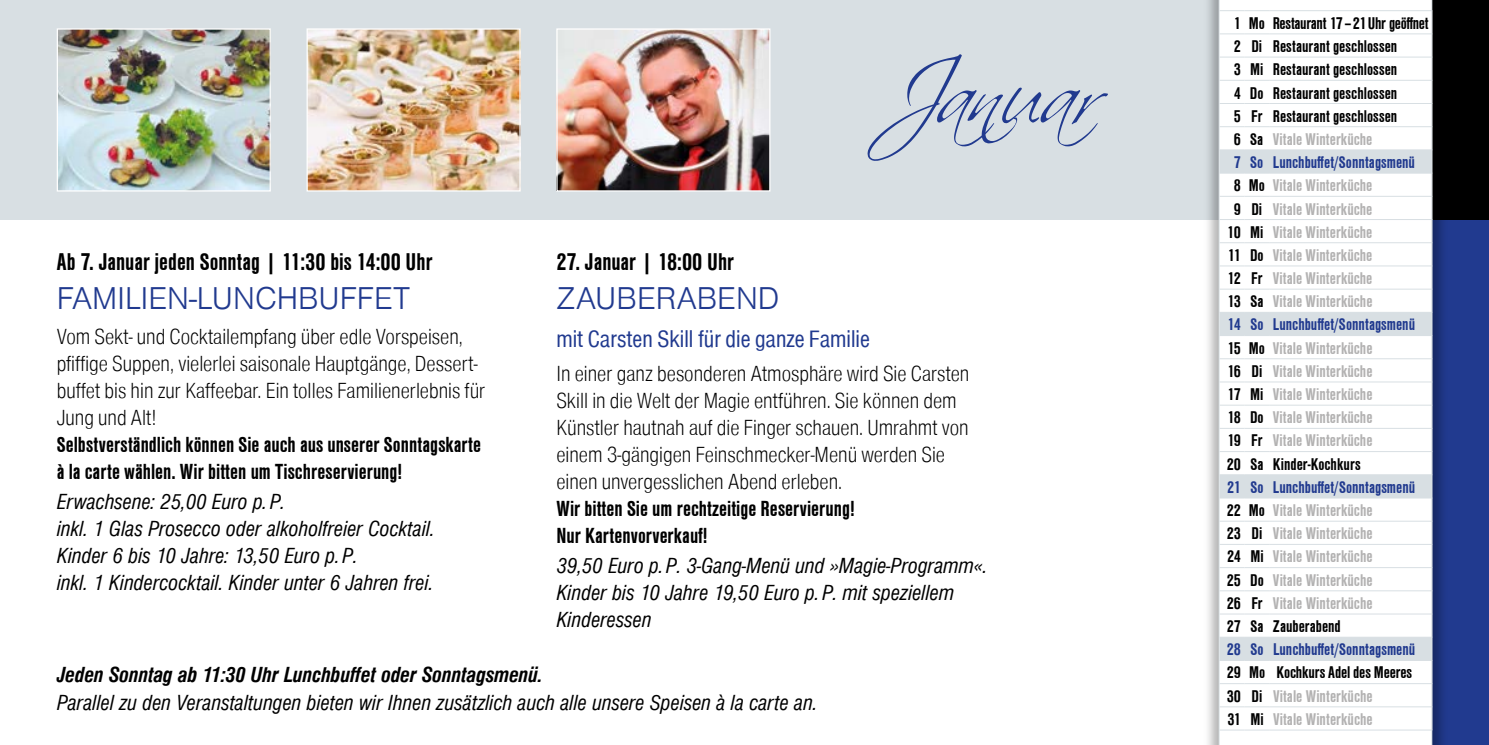
<style>
.page{position:relative;width:1489px;height:745px;background:#fff}
.page>*{position:absolute;margin:0;border:0;box-sizing:border-box;transform-origin:0 0}
.t1{font:90px "Scriptina";letter-spacing:-.04em;color:#213a8f}
.t2{font:32.5px "Sans CE Light";color:#213a8f}
.t3{font:25px "Sans Cd CE Bold";color:#000}
.t4{font:25px "Sans Cd CE";color:#213a8f}
.t5{font:22.5px/27px "Sans Cd CE Light";color:#000}
.t6{font:22.5px/27px "Sans Cd CE Italic";color:#000}
.t7{font:22.5px/27px "Sans Cd CE Bold";color:#000}
.t8{font:italic 22.5px "Sans Cd CE Bold";color:#000}
.t9{font:17.5px/23.2px "Sans Cd CE Bold";color:#b3b2b2}
.t10{font:17.5px "Sans Cd CE Bold";color:#000}
.t11{font:17.5px "Sans Cd CE Bold";color:#213a8f}
.t12{font:17.5px "Sans Cd CE Bold";letter-spacing:-.02em;color:#000}
.s1{color:#000}
.s2{color:#213a8f}
</style>
<div class="page">
<div style="left:0;top:0;width:1488px;height:220px;background:#d8dfe3"></div>
<div style="left:1431px;top:220px;width:57px;height:524px;background:#213a8f"></div>
<div style="left:1431px;top:0;width:57px;height:220px;background:#000"></div>
<div style="left:1217px;top:0;width:231px;height:744px;background:#000;opacity:.3"></div>
<div style="left:1202px;top:0;width:232px;height:744px;background:#000;opacity:.3"></div>
<img style="left:59px;top:30px;width:210px;height:159px">
<div style="left:57px;top:28px;width:214px;height:163px;border:1px solid #fff"></div>
<img style="left:308px;top:30px;width:210px;height:159px">
<div style="left:306px;top:28px;width:214px;height:163px;border:1px solid #fff"></div>
<svg style="left:1218px;top:0;width:213px;height:744px"></svg>
<img style="left:558px;top:30px;width:210px;height:159px">
<div style="left:556px;top:28px;width:214px;height:163px;border:1px solid #fff"></div>
<h3 class="t3" style="left:57px;top:248px;width:377px">Ab 7. Januar jeden Sonntag | 11:30 bis 14:00 Uhr</h3>
<h2 class="t2" style="left:57px;top:281px;width:355px">FAMILIEN-LUNCHBUFFET</h2>
<p class="t5" style="left:57px;top:322px;width:430px">Vom Sekt- und Cocktailempfang über edle Vorspeisen, pfiffige Suppen, vielerlei saisonale Hauptgänge, Dessert&shy;buffet bis hin zur Kaffeebar. Ein tolles Familienerlebnis für Jung und Alt!</p>
<p class="t7" style="left:57px;top:431px;width:426px">Selbstverständlich können Sie auch aus unserer Sonntagskarte à la carte wählen. Wir bitten um Tischreservierung!</p>
<p class="t6" style="left:57px;top:488px;width:379px">Erwachsene: 25,00 Euro p. P.<br>inkl. 1 Glas Prosecco oder alkoholfreier Cocktail.<br>Kinder 6 bis 10 Jahre: 13,50 Euro p. P.<br>inkl. 1 Kindercocktail. Kinder unter 6 Jahren frei.</p>
<h1 class="t1" style="left:881px;top:39px;width:218px">Januar</h1>
<h3 class="t3" style="left:556px;top:248px;width:179px">27. Januar | 18:00 Uhr</h3>
<h2 class="t2" style="left:556px;top:281px;width:224px">ZAUBERABEND</h2>
<h3 class="t4" style="left:556px;top:324px;width:315px">mit Carsten Skill für die ganze Familie</h3>
<p class="t5" style="left:556px;top:360px;width:414px">In einer ganz besonderen Atmosphäre wird Sie Carsten Skill in die Welt der Magie entführen. Sie können dem Künstler hautnah auf die Finger schauen. Umrahmt von einem 3-gängigen Feinschmecker-Menü werden Sie einen unvergesslichen Abend erleben.</p>
<p class="t7" style="left:556px;top:495px;width:300px">Wir bitten Sie um rechtzeitige Reservierung!<br>Nur Kartenvorverkauf!</p>
<p class="t6" style="left:556px;top:552px;width:432px">39,50 Euro p. P. 3-Gang-Menü und »Magie-Programm«.<br>Kinder bis 10 Jahre 19,50 Euro p. P. mit speziellem<br>Kinderessen</p>
<p class="t8" style="left:57px;top:662px;width:487px">Jeden Sonntag ab 11:30 Uhr Lunchbuffet oder Sonntagsmenü.</p>
<p class="t6" style="left:57px;top:688px;width:762px">Parallel zu den Veranstaltungen bieten wir Ihnen zusätzlich auch alle unsere Speisen à la carte an.</p>
<p class="t12" style="left:1233px;top:14px;width:196px">1 Mo Restaurant 17–21Uhr geöffnet</p>
<p class="t10" style="left:1233px;top:37px;width:165px">2 Di Restaurant geschlossen</p>
<p class="t10" style="left:1233px;top:60px;width:165px">3 Mi Restaurant geschlossen</p>
<p class="t10" style="left:1233px;top:83px;width:165px">4 Do Restaurant geschlossen</p>
<p class="t10" style="left:1233px;top:106px;width:165px">5 Fr Restaurant geschlossen</p>
<p class="t9" style="left:1233px;top:128px;width:140px"><span class="s1">6 Sa</span> Vitale Winterküche</p>
<p class="t11" style="left:1233px;top:153px;width:183px">7 So Lunchbuffet/Sonntagsmenü</p>
<p class="t9" style="left:1233px;top:174px;width:140px"><span class="s1">8 Mo</span> Vitale Winterküche</p>
<p class="t9" style="left:1233px;top:197px;width:140px"><span class="s1">9 Di</span> Vitale Winterküche</p>
<p class="t9" style="left:1227px;top:220px;width:147px"><span class="s1">10 Mi</span> Vitale Winterküche</p>
<p class="t9" style="left:1227px;top:243px;width:146px"><span class="s1">11 Do</span> Vitale Winterküche</p>
<p class="t9" style="left:1227px;top:267px;width:147px"><span class="s1">12 Fr</span> Vitale Winterküche</p>
<p class="t9" style="left:1227px;top:290px;width:147px"><span class="s1">13 Sa</span> Vitale Winterküche</p>
<p class="t11" style="left:1227px;top:315px;width:189px">14 So Lunchbuffet/Sonntagsmenü</p>
<p class="t9" style="left:1227px;top:336px;width:147px"><span class="s1">15 Mo</span> Vitale Winterküche</p>
<p class="t9" style="left:1227px;top:359px;width:147px"><span class="s1">16 Di</span> Vitale Winterküche</p>
<p class="t9" style="left:1227px;top:382px;width:147px"><span class="s1">17 Mi</span> Vitale Winterküche</p>
<p class="t9" style="left:1227px;top:406px;width:147px"><span class="s1">18 Do</span> Vitale Winterküche</p>
<p class="t9" style="left:1227px;top:429px;width:147px"><span class="s1">19 Fr</span> Vitale Winterküche</p>
<p class="t10" style="left:1226px;top:454px;width:135px">20 Sa Kinder-Kochkurs</p>
<p class="t9" style="left:1226px;top:475px;width:190px"><span class="s2">21 So Lunchbuffet/Sonntagsmenü<br></span><span class="s1">22 Mo</span> Vitale Winterküche<br><span class="s1">23 Di</span> Vitale Winterküche<br><span class="s1">24 Mi</span> Vitale Winterküche<br><span class="s1">25 Do</span> Vitale Winterküche<br><span class="s1">26 Fr</span> Vitale Winterküche<br><span class="s1">27 Sa Zauberabend</span></p>
<p class="t11" style="left:1226px;top:639px;width:190px">28 So Lunchbuffet/Sonntagsmenü</p>
<p class="t9" style="left:1226px;top:661px;width:187px"><span class="s1">29 Mo Kochkurs Adel des Meeres<br>30 Di</span> Vitale Winterküche<br><span class="s1">31 Mi</span> Vitale Winterküche</p>
</div>
